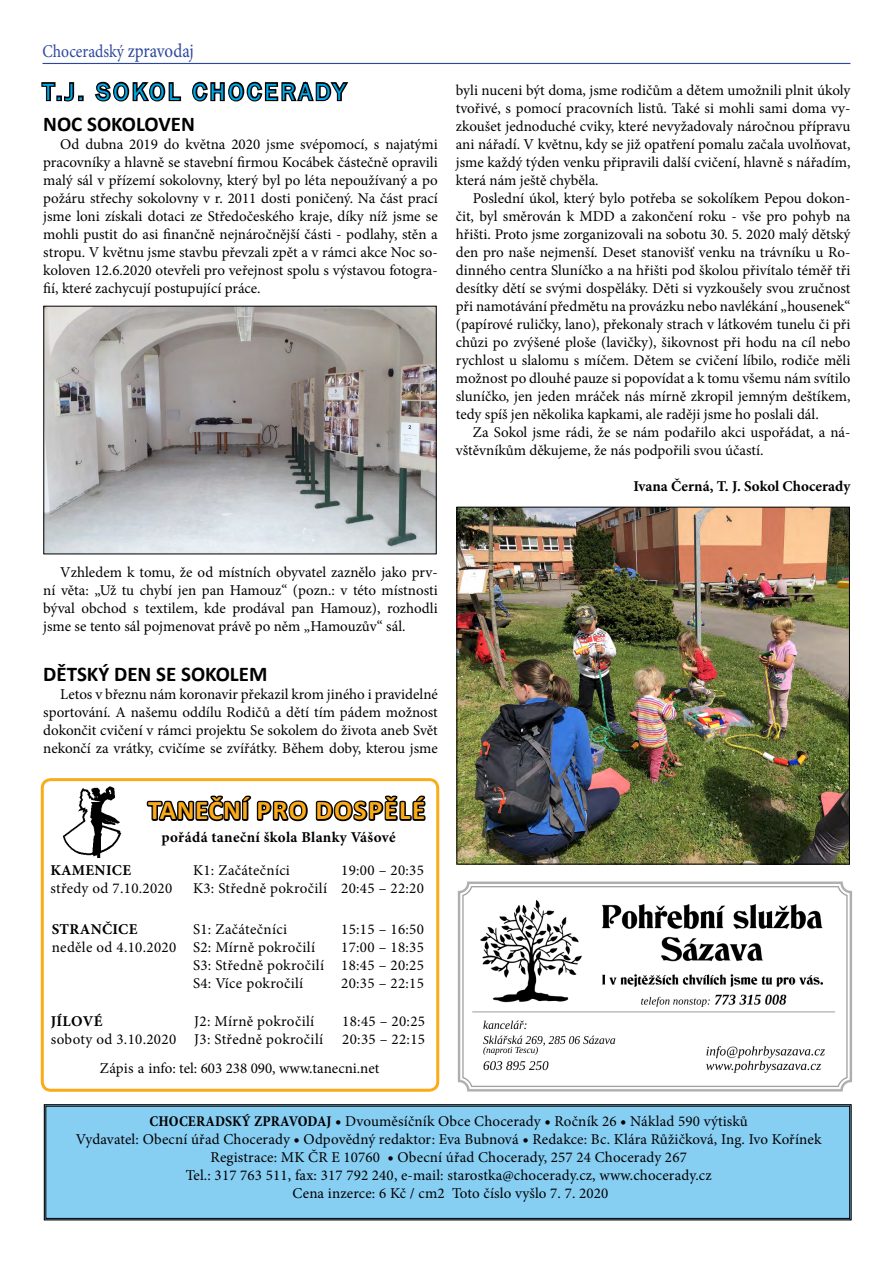
<style>
.page{position:relative;width:893px;height:1263px;background:#fff}
.page>*{position:absolute;margin:0;border:0;box-sizing:border-box;transform-origin:0 0}
.t1{font:700 27px "Calibri";letter-spacing:.055em;color:#fbab18}
.t2{font:24px "Franklin Gothic";letter-spacing:.14em;color:#00aeef}
.t3{font:700 21px "Calibri";color:#000}
.t4{font:18px "Minion Pro";color:#2c479e;scale:.87 1}
.t5{font:15px/18px "Minion Pro";letter-spacing:.01em;color:#000}
.t6{font:700 15px "Minion Pro";letter-spacing:.02em;color:#000}
.t7{font:700 15px "Minion Pro";color:#000}
.s1{font-size:19.5px}
.s2{font-weight:700;font-stretch:condensed}
.s3{font-size:16.5px}
</style>
<div class="page">
<svg style="left:146px;top:795px;width:280px;height:27px"></svg>
<div style="left:41px;top:778px;width:398px;height:314px;border:3px solid #fbab18;border-radius:9px"></div>
<hr style="left:43px;top:63px;width:807px;height:1px;background:#2c479e">
<img style="left:457px;top:881px;width:395px;height:211px">
<div style="left:43px;top:1104px;width:809px;height:117px;background:#87cef3"></div>
<svg style="left:41px;top:82px;width:43px;height:20px"></svg>
<svg style="left:94px;top:81px;width:88px;height:21px"></svg>
<svg style="left:192px;top:81px;width:157px;height:21px"></svg>
<img style="left:459px;top:509px;width:389px;height:353px">
<div style="left:457px;top:507px;width:393px;height:357px;border:1px solid #000"></div>
<img style="left:64px;top:786px;width:58px;height:72px">
<img style="left:46px;top:308px;width:388px;height:244px">
<p class="t4" style="left:43px;top:39px;width:175px">Choceradský <span class="s1">zpravodaj</span></p>
<h2 class="t2" style="left:43px;top:77px;width:304px">T.J. SOKOL CHOCERADY</h2>
<h3 class="t3" style="left:43px;top:109px;width:153px">NOC SOKOLOVEN</h3>
<p class="t5" style="left:43px;top:135px;width:396px;text-align:justify;text-indent:17px">Od dubna 2019 do května 2020 jsme svépomocí, s najatými pracovníky a hlavně se stavební firmou Kocábek částečně opravili malý sál v přízemí sokolovny, který byl po léta nepoužívaný a po požáru střechy sokolovny v r. 2011 dosti poničený. Na část prací jsme loni získali dotaci ze Středočeského kraje, díky níž jsme se mohli pustit do asi finančně nejnáročnější části - podlahy, stěn a stropu. V květnu jsme stavbu převzali zpět a v rámci akce Noc so&shy;koloven 12.6.2020 otevřeli pro veřejnost spolu s výstavou fotogra&shy;fií, které zachycují postupující práce.</p>
<p class="t5" style="left:456px;top:81px;width:396px;text-align:justify">byli nuceni být doma, jsme rodičům a dětem umožnili plnit úkoly tvořivé, s pomocí pracovních listů. Také si mohli sami doma vy&shy;zkoušet jednoduché cviky, které nevyžadovaly náročnou přípravu ani nářadí. V květnu, kdy se již opatření pomalu začala uvolňovat, jsme každý týden venku připravili další cvičení, hlavně s nářadím, která nám ještě chyběla.</p>
<p class="t5" style="left:456px;top:189px;width:396px;text-align:justify;text-indent:17px">Poslední úkol, který bylo potřeba se sokolíkem Pepou dokon&shy;čit, byl směrován k MDD a zakončení roku - vše pro pohyb na hřišti. Proto jsme zorganizovali na sobotu 30. 5. 2020 malý dětský den pro naše nejmenší. Deset stanovišť venku na trávníku u Ro&shy;dinného centra Sluníčko a na hřišti pod školou přivítalo téměř tři desítky dětí se svými dospěláky. Děti si vyzkoušely svou zručnost při namotávání předmětu na provázku nebo navlékání „housenek“ (papírové ruličky, lano), překonaly strach v látkovém tunelu či při chůzi po zvýšené ploše (lavičky), šikovnost při hodu na cíl nebo rychlost u slalomu s míčem. Dětem se cvičení líbilo, rodiče měli možnost po dlouhé pauze si popovídat a k tomu všemu nám svítilo sluníčko, jen jeden mráček nás mírně zkropil jemným deštíkem, tedy spíš jen několika kapkami, ale raději jsme ho poslali dál.</p>
<p class="t5" style="left:456px;top:423px;width:396px;text-indent:17px">Za Sokol jsme rádi, že se nám podařilo akci uspořádat, a ná&shy;vštěvníkům děkujeme, že nás podpořili svou účastí.</p>
<p class="t7" style="left:633px;top:476px;width:219px">Ivana Černá, T. J. Sokol Chocerady</p>
<p class="t5" style="left:43px;top:563px;width:396px;text-align:justify;text-indent:17px">Vzhledem k tomu, že od místních obyvatel zaznělo jako prv&shy;ní věta: „Už tu chybí jen pan Hamouz“ (pozn.: v této místnosti býval obchod s textilem, kde prodával pan Hamouz), rozhodli jsme se tento sál pojmenovat právě po něm „Hamouzův“ sál.</p>
<h3 class="t3" style="left:43px;top:659px;width:226px">DĚTSKÝ DEN SE SOKOLEM</h3>
<p class="t5" style="left:43px;top:685px;width:396px;text-align:justify;text-indent:17px">Letos v březnu nám koronavir překazil krom jiného i pravidelné sportování. A našemu oddílu Rodičů a dětí tím pádem možnost dokončit cvičení v rámci projektu Se sokolem do života aneb Svět nekončí za vrátky, cvičíme se zvířátky. Během doby, kterou jsme</p>
<h1 class="t1" style="left:148px;top:791px;width:279px">TANEČNÍ PRO DOSPĚLÉ</h1>
<p class="t6" style="left:162px;top:827px;width:236px">pořádá taneční škola Blanky Vášové</p>
<p class="t6" style="left:50px;top:860px;width:82px">KAMENICE</p>
<p class="t5" style="left:50px;top:879px;width:124px">středy od 7.10.2020</p>
<p class="t6" style="left:52px;top:919px;width:87px">STRANČICE</p>
<p class="t5" style="left:52px;top:939px;width:126px">neděle od 4.10.2020</p>
<p class="t6" style="left:51px;top:1011px;width:53px">JÍLOVÉ</p>
<p class="t5" style="left:51px;top:1030px;width:127px">soboty od 3.10.2020</p>
<p class="t5" style="left:193px;top:861px;width:136px">K1: Začátečníci<br>K3: Středně pokročilí</p>
<p class="t5" style="left:193px;top:921px;width:133px">S1: Začátečníci<br>S2: Mírně pokročilí<br>S3: Středně pokročilí<br>S4: Více pokročilí</p>
<p class="t5" style="left:194px;top:1012px;width:130px">J2: Mírně pokročilí<br>J3: Středně pokročilí</p>
<p class="t5" style="left:341px;top:861px;width:84px">19:00 – 20:35<br>20:45 – 22:20</p>
<p class="t5" style="left:341px;top:921px;width:84px;text-align:justify">15:15 – 16:50<br>17:00 – 18:35<br>18:45 – 20:25<br>20:35 – 22:15</p>
<p class="t5" style="left:342px;top:1012px;width:84px">18:45 – 20:25<br>20:35 – 22:15</p>
<p class="t5" style="left:100px;top:1059px;width:281px">Zápis a info: tel: 603 238 090, www.tanecni.net</p>
<p class="t5" style="left:76px;top:1112px;width:747px;text-align:center"><span class="s2">CHOCERADSKÝ ZPRAVODAJ</span> <span class="s3">•</span> Dvouměsíčník Obce Chocerady <span class="s3">•</span> Ročník 26 <span class="s3">•</span> Náklad 590 výtisků<br>Vydavatel: Obecní úřad Chocerady <span class="s3">•</span> Odpovědný redaktor: Eva Bubnová <span class="s3">•</span> Redakce: Bc. Klára Růžičková, Ing. Ivo Kořínek Registrace: MK ČR E 10760 <span class="s3">•</span> Obecní úřad Chocerady, 257 24 Chocerady 267<br>Tel.: 317 763 511, fax: 317 792 240, e-mail: starostka@chocerady.cz, www.chocerady.cz<br>Cena inzerce: 6 Kč / cm2 Toto číslo vyšlo 7. 7. 2020</p>
</div>
